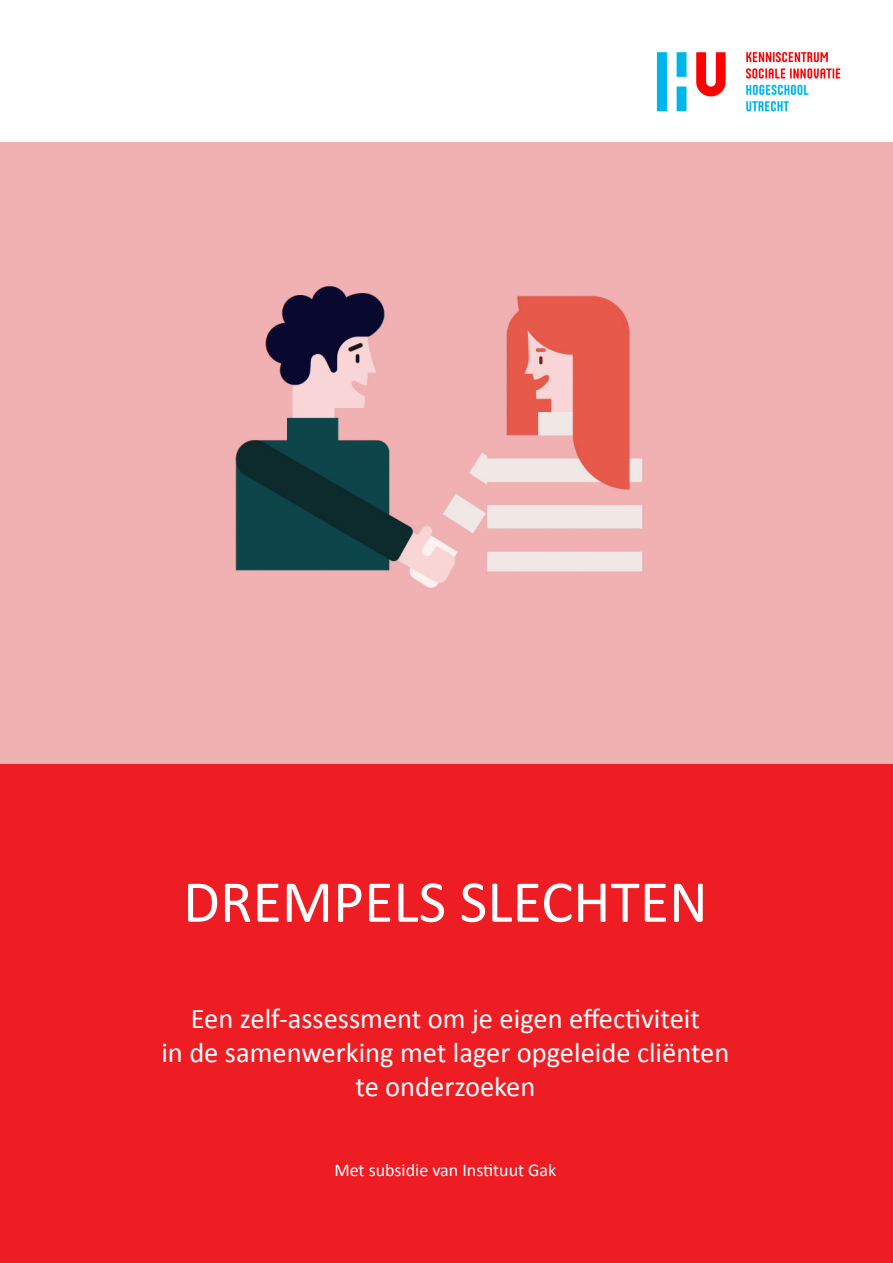
<style>
.page{position:relative;width:893px;height:1263px;background:#fff}
.page>*{position:absolute;margin:0;border:0;box-sizing:border-box;transform-origin:0 0}
.t1{font:60px "Calibri";color:#fff}
.t2{font:28.5px "Calibri";color:#fff}
.t3{font:18px "Calibri";color:#fff}
</style>
<div class="page">
<img style="left:656px;top:51px;width:185px;height:61px">
<img style="left:0;top:142px;width:893px;height:498px">
<div style="left:0;top:763px;width:893px;height:500px;background:#ee1d23"></div>
<div style="left:0;top:640px;width:893px;height:123px;background:#f0b1b3"></div>
<p class="t1" style="left:183px;top:864px;width:526px">DREMPELS SLECHTEN</p>
<p class="t2" style="left:191px;top:1000px;width:511px">Een zelf-assessment om je eigen effectiviteit</p>
<p class="t2" style="left:161px;top:1035px;width:569px">in de samenwerking met lager opgeleide cliënten</p>
<p class="t2" style="left:355px;top:1069px;width:181px">te onderzoeken</p>
<p class="t3" style="left:334px;top:1158px;width:224px">Met subsidie van Instituut Gak</p>
</div>
